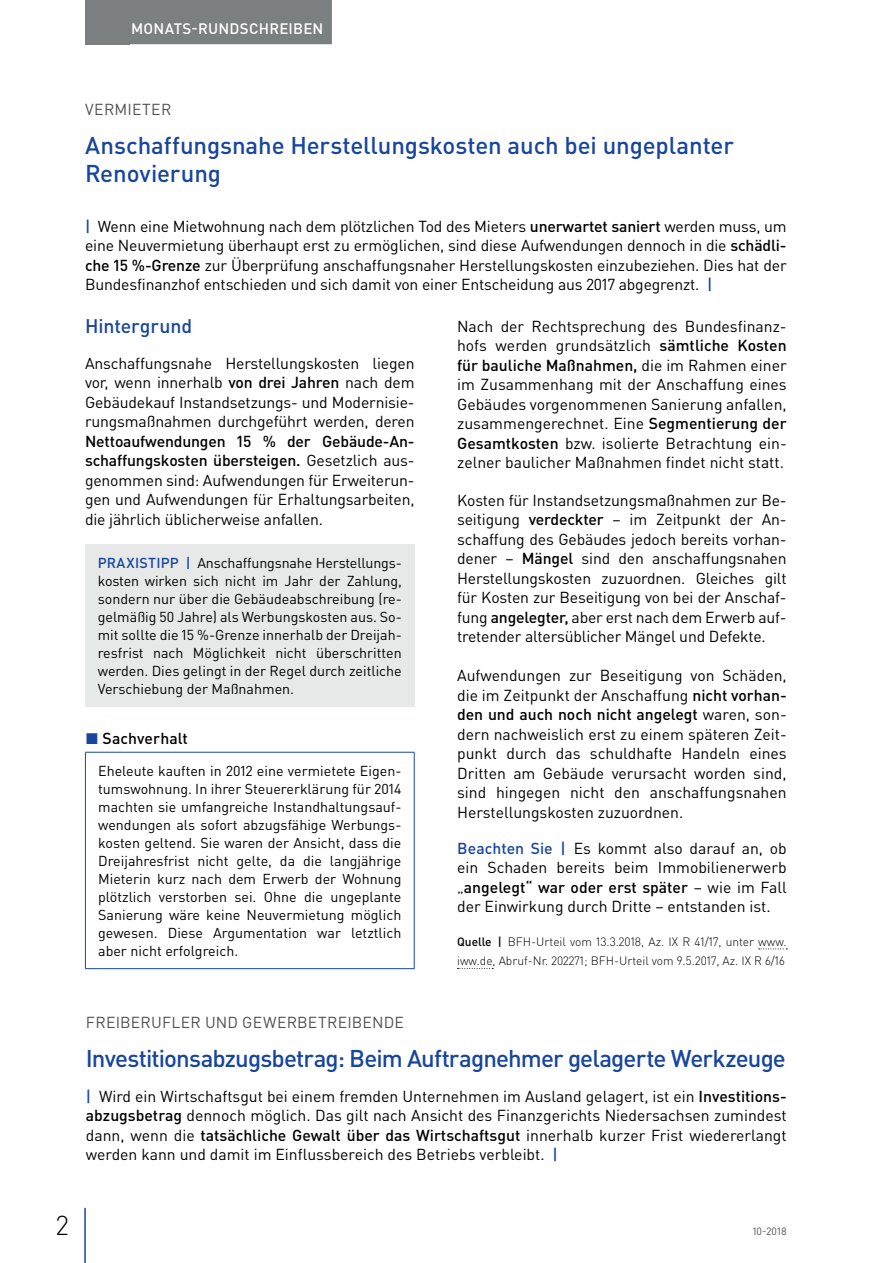
<style>
.page{position:relative;width:893px;height:1263px;background:#fff}
.page>*{position:absolute;margin:0;border:0;box-sizing:border-box;transform-origin:0 0}
.t1{font:300 27px "DIN Pro";color:#000002}
.t2{font:500 24px/28.5px "DIN Pro";letter-spacing:-.01em;color:#18469d}
.t3{font:500 24px "DIN Pro";letter-spacing:-.035em;color:#18469d}
.t4{font:500 19.5px "DIN Pro";letter-spacing:-.005em;color:#18469d}
.t5{font:15.75px/19.5px "DIN Pro";letter-spacing:-.01em;color:#000002;text-align:justify}
.t6{font:15.75px "DIN Pro";letter-spacing:.015em;color:#4f5152}
.t7{font:500 15.75px "DIN Pro";letter-spacing:.005em;color:#000002}
.t8{font:500 15px "DIN Pro";letter-spacing:.015em;color:#fff}
.t9{font:14.25px/18px "DIN Pro";color:#000002;text-align:justify}
.t10{font:300 12px/19.5px "DIN Pro";color:#000002}
.t11{font:10.5px "DIN Pro";color:#4f5152}
.s1{font-weight:500;color:#18469d}
.s2{font-weight:500}
.s3{color:#18469d}
</style>
<div class="page">
<div style="left:85px;top:0;width:45px;height:44px;background:#7c7f7f"></div>
<hr style="left:84px;top:1208px;width:2px;height:55px;background:#18469d">
<div style="left:122px;top:0;width:210px;height:44px;background:#7c7f7f"></div>
<div style="left:85px;top:544px;width:330px;height:162px;background:#e6e9e8"></div>
<hr style="left:85px;top:752px;width:330px;height:1px;background:#18469d">
<hr style="left:85px;top:753px;width:1px;height:215px;background:#18469d">
<hr style="left:414px;top:753px;width:1px;height:215px;background:#18469d">
<hr style="left:85px;top:968px;width:330px;height:1px;background:#18469d">
<svg style="left:759px;top:948px;width:28px;height:1px"></svg>
<svg style="left:457px;top:968px;width:36px;height:1px"></svg>
<p class="t8" style="left:131px;top:18px;width:194px">MONATS-RUNDSCHREIBEN</p>
<p class="t6" style="left:85px;top:98px;width:88px">VERMIETER</p>
<h2 class="t2" style="left:85px;top:130px;width:650px">Anschaffungsnahe Herstellungskosten auch bei ungeplanter<br>Renovierung</h2>
<p class="t5" style="left:85px;top:216px;width:703px"><span class="s1">|</span> Wenn eine Mietwohnung nach dem plötzlichen Tod des Mieters <span class="s2">unerwartet saniert</span> werden muss, um eine Neuvermietung überhaupt erst zu ermöglichen, sind diese Aufwendungen dennoch in die <span class="s2">schädli&shy;che 15 %-Grenze</span> zur Überprüfung anschaffungsnaher Herstellungskosten einzubeziehen. Dies hat der Bundesfinanzhof entschieden und sich damit von einer Entscheidung aus 2017 abgegrenzt. <span class="s1">|</span></p>
<p class="t4" style="left:85px;top:313px;width:109px">Hintergrund</p>
<p class="t5" style="left:85px;top:353px;width:331px">Anschaffungsnahe Herstellungskosten liegen vor, wenn innerhalb <span class="s2">von drei Jahren</span> nach dem Gebäudekauf Instandsetzungs- und Modernisie&shy;rungsmaßnahmen durchgeführt werden, deren</p>
<p class="t5" style="left:85px;top:431px;width:331px"><span class="s2">Nettoaufwendungen 15 % der Gebäude-An&shy;schaffungskosten übersteigen.</span> Gesetzlich aus&shy;genommen sind: Aufwendungen für Erweiterun&shy;gen und Aufwendungen für Erhaltungsarbeiten, die jährlich üblicherweise anfallen.</p>
<p class="t9" style="left:98px;top:553px;width:306px"><span class="s1">PRAXISTIPP |</span> Anschaffungsnahe Herstellungs&shy;kosten wirken sich nicht im Jahr der Zahlung, sondern nur über die Gebäudeabschreibung (re&shy;gelmäßig 50 Jahre) als Werbungskosten aus. So&shy;mit sollte die 15 %-Grenze innerhalb der Dreijah&shy;resfrist nach Möglichkeit nicht überschritten werden. Dies gelingt in der Regel durch zeitliche Verschiebung der Maßnahmen.</p>
<p class="t7" style="left:85px;top:727px;width:104px"><span class="s3">◼</span> Sachverhalt</p>
<p class="t9" style="left:98px;top:761px;width:305px">Eheleute kauften in 2012 eine vermietete Eigen&shy;tumswohnung. In ihrer Steuererklärung für 2014 machten sie umfangreiche Instandhaltungsauf&shy;wendungen als sofort abzugsfähige Werbungs&shy;kosten geltend. Sie waren der Ansicht, dass die Dreijahresfrist nicht gelte, da die langjährige Mieterin kurz nach dem Erwerb der Wohnung plötzlich verstorben sei. Ohne die ungeplante Sanierung wäre keine Neuvermietung möglich gewesen. Diese Argumentation war letztlich aber nicht erfolgreich.</p>
<p class="t5" style="left:457px;top:316px;width:331px">Nach der Rechtsprechung des Bundesfinanz&shy;hofs werden grundsätzlich <span class="s2">sämtliche Kosten für bauliche Maßnahmen,</span> die im Rahmen einer im Zusammenhang mit der Anschaffung eines Gebäudes vorgenommenen Sanierung anfallen, zusammengerechnet. Eine <span class="s2">Segmentierung der Gesamtkosten</span> bzw. isolierte Betrachtung ein&shy;zelner baulicher Maßnahmen findet nicht statt.</p>
<p class="t5" style="left:457px;top:490px;width:331px">Kosten für Instandsetzungsmaßnahmen zur Be&shy;seitigung <span class="s2">verdeckter</span> – im Zeitpunkt der An&shy;schaffung des Gebäudes jedoch bereits vorhan&shy;dener – <span class="s2">Mängel</span> sind den anschaffungsnahen Herstellungskosten zuzuordnen. Gleiches gilt für Kosten zur Beseitigung von bei der Anschaf&shy;fung <span class="s2">angelegter,</span> aber erst nach dem Erwerb auf&shy;tretender altersüblicher Mängel und Defekte.</p>
<p class="t5" style="left:457px;top:665px;width:331px">Aufwendungen zur Beseitigung von Schäden, die im Zeitpunkt der Anschaffung <span class="s2">nicht vorhan&shy;den und auch noch nicht angelegt</span> waren, son&shy;dern nachweislich erst zu einem späteren Zeit&shy;punkt durch das schuldhafte Handeln eines Dritten am Gebäude verursacht worden sind, sind hingegen nicht den anschaffungsnahen Herstellungskosten zuzuordnen.</p>
<p class="t5" style="left:457px;top:838px;width:331px"><span class="s1">Beachten Sie |</span> Es kommt also darauf an, ob ein Schaden bereits beim Immobilienerwerb „<span class="s2">angelegt“ war oder erst später</span> – wie im Fall der Einwirkung durch Dritte – entstanden ist.</p>
<p class="t10" style="left:457px;top:931px;width:331px"><span class="s2">Quelle |</span> BFH-Urteil vom 13.3.2018, Az. IX R 41/17, unter www. iww.de, Abruf-Nr. 202271; BFH-Urteil vom 9.5.2017, Az. IX R 6/16</p>
<p class="t6" style="left:86px;top:1012px;width:320px">FREIBERUFLER UND GEWERBETREIBENDE</p>
<h2 class="t3" style="left:86px;top:1042px;width:701px">Investitionsabzugsbetrag: Beim Auftragnehmer gelagerte Werkzeuge</h2>
<p class="t5" style="left:86px;top:1086px;width:702px"><span class="s1">|</span> Wird ein Wirtschaftsgut bei einem fremden Unternehmen im Ausland gelagert, ist ein <span class="s2">Investitions&shy;abzugsbetrag</span> dennoch möglich. Das gilt nach Ansicht des Finanzgerichts Niedersachsen zumindest dann, wenn die <span class="s2">tatsächliche Gewalt über das Wirtschaftsgut</span> innerhalb kurzer Frist wiedererlangt werden kann und damit im Einflussbereich des Betriebs verbleibt. <span class="s1">|</span></p>
<h1 class="t1" style="left:56px;top:1207px;width:14px">2</h1>
<p class="t11" style="left:753px;top:1224px;width:36px">10-2018</p>
</div>
